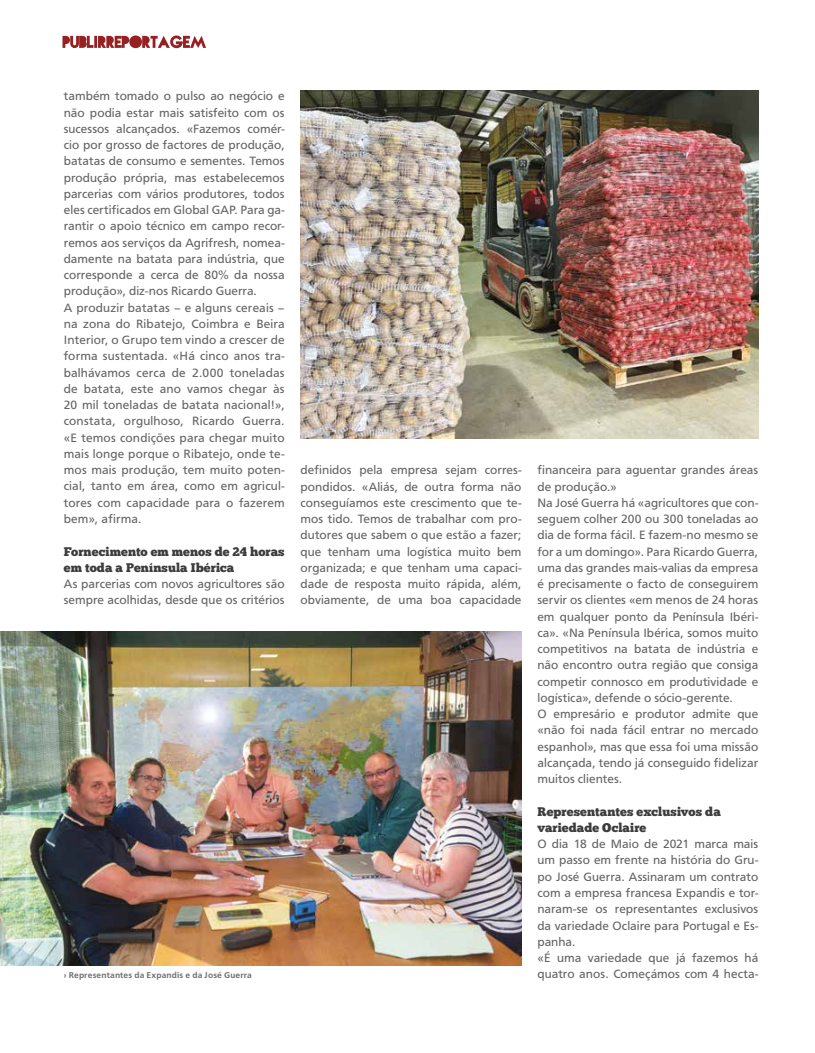
<style>
.page{position:relative;width:815px;height:1053px;background:#fff}
.page>*{position:absolute;margin:0;border:0;box-sizing:border-box;transform-origin:0 0}
.t1{font:12.5px/16.2px "Carto Gothic Std";letter-spacing:.005em;color:#646363}
.t2{font:12.5px/16.2px "Chunk Five";letter-spacing:.005em;color:#3c3c3b}
.t3{font:700 8.75px "Carto Gothic Std";letter-spacing:.02em;color:#706f6f}
</style>
<div class="page">
<img style="left:301px;top:91px;width:457px;height:347px">
<svg style="left:62px;top:35px;width:144px;height:13px"></svg>
<img style="left:0;top:631px;width:521px;height:334px">
<p class="t1" style="left:64px;top:88px;width:222px">também tomado o pulso ao negócio e não podia estar mais satisfeito com os sucessos alcançados. «Fazemos comér&shy;cio por grosso de factores de produção, batatas de consumo e sementes. Temos produção própria, mas estabelecemos parcerias com vários produtores, todos eles certificados em Global GAP. Para ga&shy;rantir o apoio técnico em campo recor&shy;remos aos serviços da Agrifresh, nomea&shy;damente na batata para indústria, que corresponde a cerca de 80% da nossa produção», diz-nos Ricardo Guerra.<br>A produzir batatas – e alguns cereais – na zona do Ribatejo, Coimbra e Beira Interior, o Grupo tem vindo a crescer de forma sustentada. «Há cinco anos tra&shy;balhávamos cerca de 2.000 toneladas de batata, este ano vamos chegar às 20 mil toneladas de batata nacional!», constata, orgulhoso, Ricardo Guerra. «E temos condições para chegar muito mais longe porque o Ribatejo, onde te&shy;mos mais produção, tem muito poten&shy;cial, tanto em área, como em agricul&shy;tores com capacidade para o fazerem bem», afirma.</p>
<p class="t2" style="left:64px;top:543px;width:222px">Fornecimento em menos de 24 horas em toda a Península Ibérica</p>
<p class="t1" style="left:64px;top:575px;width:222px">As parcerias com novos agricultores são sempre acolhidas, desde que os critérios</p>
<p class="t3" style="left:64px;top:970px;width:190px">› Representantes da Expandis e da José Guerra</p>
<p class="t1" style="left:301px;top:462px;width:222px;text-align:justify">definidos pela empresa sejam corres&shy;pondidos. «Aliás, de outra forma não conseguíamos este crescimento que te&shy;mos tido. Temos de trabalhar com pro&shy;dutores que sabem o que estão a fazer; que tenham uma logística muito bem organizada; e que tenham uma capaci&shy;dade de resposta muito rápida, além, obviamente, de uma boa capacidade</p>
<p class="t1" style="left:537px;top:462px;width:222px">financeira para aguentar grandes áreas de produção.»<br>Na José Guerra há «agricultores que con&shy;seguem colher 200 ou 300 toneladas ao dia de forma fácil. E fazem-no mesmo se for a um domingo». Para Ricardo Guerra, uma das grandes mais-valias da empresa é precisamente o facto de conseguirem servir os clientes «em menos de 24 horas em qualquer ponto da Península Ibéri&shy;ca». «Na Península Ibérica, somos muito competitivos na batata de indústria e não encontro outra região que consiga competir connosco em produtividade e logística», defende o sócio-gerente.<br>O empresário e produtor admite que «não foi nada fácil entrar no mercado espanhol», mas que essa foi uma missão alcançada, tendo já conseguido fidelizar muitos clientes.</p>
<p class="t2" style="left:537px;top:803px;width:185px">Representantes exclusivos da variedade Oclaire</p>
<p class="t1" style="left:537px;top:835px;width:222px">O dia 18 de Maio de 2021 marca mais um passo em frente na história do Gru&shy;po José Guerra. Assinaram um contrato com a empresa francesa Expandis e tor&shy;naram-se os representantes exclusivos da variedade Oclaire para Portugal e Es&shy;panha.<br>«É uma variedade que já fazemos há quatro anos. Começámos com 4 hecta-</p>
</div>
